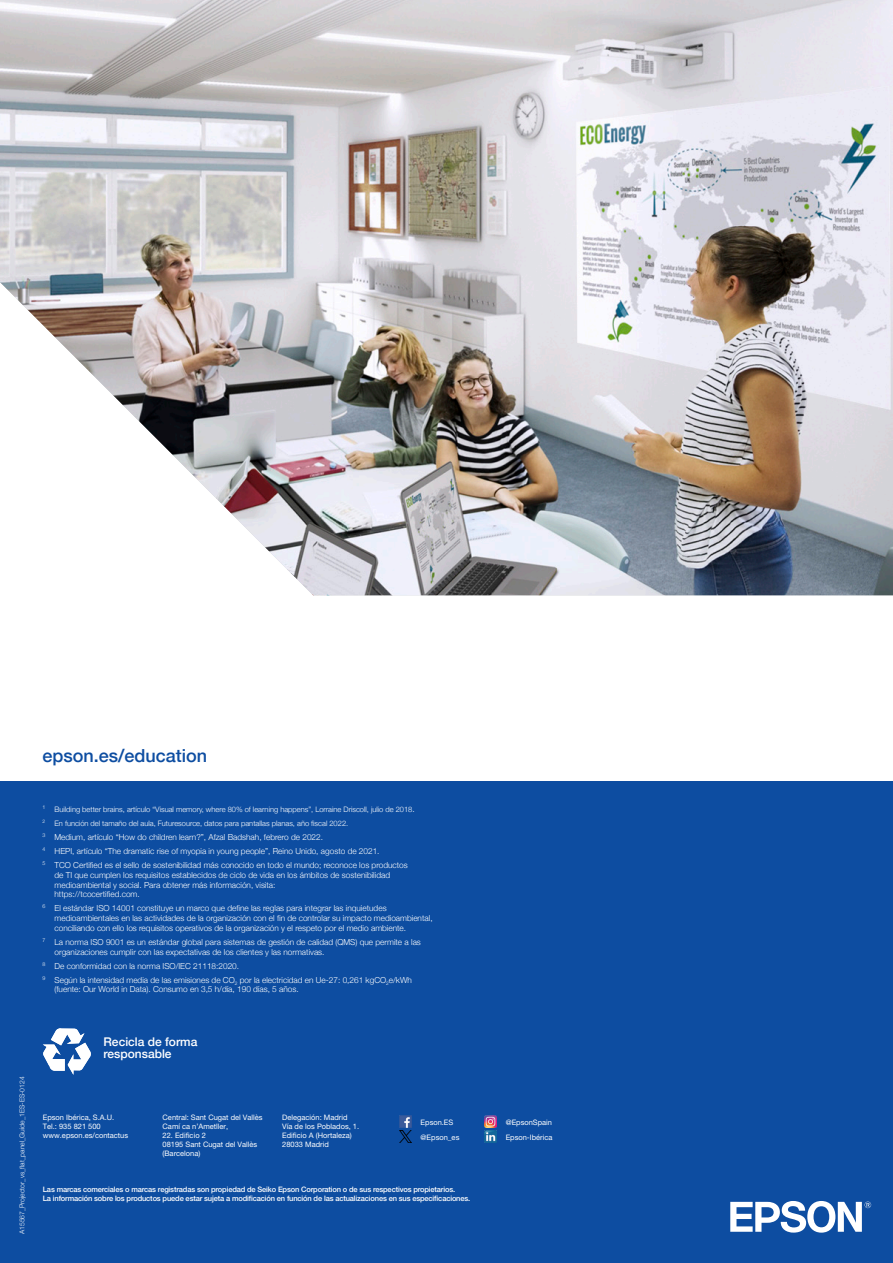
<style>
.page{position:relative;width:893px;height:1263px;background:#fff}
.page>*{position:absolute;margin:0;border:0;box-sizing:border-box;transform-origin:0 0}
.Advert_Body_Text{font:500 18px "Helvetica Neue";color:#0d4da1}
.Advert_Body_Text-2{font:500 12px/12px "Helvetica Neue";color:#fff}
.Advert_Body_Text-3{font:300 8.25px/9.8px "Helvetica Neue";color:#fff}
.t1{font:7.5px/9px "Helvetica Neue LT Pro";color:#fff}
.t2{font:500 7.5px "Helvetica Neue LT Pro";letter-spacing:-.02em;color:#fff}
.Advert_Body_Text-4{font:300 7.5px "Helvetica Neue";color:#fff}
.Advert_Body_Text-5{font:300 6.75px "Helvetica Neue";color:#fff}
.s1{font-size:8.25px}
</style>
<div class="page">
<div style="left:0;top:781px;width:893px;height:482px;background:#0d4da1"></div>
<svg style="left:730px;top:1201px;width:141px;height:31px"></svg>
<img style="left:0;top:0;width:893px;height:595px">
<svg style="left:43px;top:1028px;width:48px;height:47px"></svg>
<svg style="left:399px;top:1115px;width:12px;height:27px"></svg>
<svg style="left:484px;top:1115px;width:12px;height:27px"></svg>
<p class="Advert_Body_Text" style="left:43px;top:741px;width:166px">epson.es/education</p>
<p class="Advert_Body_Text-4" style="left:43px;top:804px;width:374px"><sup>1</sup> Building better brains, artículo “Visual memory, where 80% of learning happens”, Lorraine Driscoll, julio de 2018<span class="s1">.</span></p>
<p class="Advert_Body_Text-4" style="left:43px;top:817px;width:307px"><sup>2</sup> En función del tamaño del aula, Futuresource, datos para pantallas planas, año fiscal 2022.</p>
<p class="Advert_Body_Text-3" style="left:43px;top:831px;width:282px"><sup>3</sup> Medium, artículo “How do children learn?”, Afzal Badshah, febrero de 2022.</p>
<p class="Advert_Body_Text-3" style="left:43px;top:845px;width:339px"><sup>4</sup> HEPI, artículo “The dramatic rise of myopia in young people”, Reino Unido, agosto de 2021.</p>
<p class="Advert_Body_Text-3" style="left:55px;top:859px;width:355px;text-indent:-12px"><sup>5</sup> TCO Certified es el sello de sostenibilidad más conocido en todo el mundo; reconoce los productos de TI que cumplen los requisitos establecidos de ciclo de vida en los ámbitos de sostenibilidad medioambiental y social. Para obtener más información, visita:<br>https://tcocertified.com.</p>
<p class="Advert_Body_Text-3" style="left:55px;top:903px;width:380px;text-indent:-12px"><sup>6</sup> El estándar ISO 14001 constituye un marco que define las reglas para integrar las inquietudes medioambientales en las actividades de la organización con el fin de controlar su impacto medioambiental, conciliando con ello los requisitos operativos de la organización y el respeto por el medio ambiente.</p>
<p class="Advert_Body_Text-3" style="left:55px;top:936px;width:368px;text-indent:-12px"><sup>7</sup> La norma ISO 9001 es un estándar global para sistemas de gestión de calidad (QMS) que permite a las organizaciones cumplir con las expectativas de los clientes y las normativas.</p>
<p class="Advert_Body_Text-3" style="left:43px;top:960px;width:198px"><sup>8</sup> De conformidad con la norma ISO/IEC 21118:2020.</p>
<p class="Advert_Body_Text-3" style="left:55px;top:974px;width:359px;text-indent:-12px"><sup>9</sup> Según la intensidad media de las emisiones de CO<sub>2</sub> por la electricidad en Ue-27: 0,261 kgCO<sub>2</sub>e/kWh (fuente: Our World in Data). Consumo en 3,5 h/día, 190 días, 5 años.</p>
<p class="Advert_Body_Text-5" style="left:17px;top:1234px;width:159px;rotate:-90deg">A15567_Projector_vs_flat_panel_Guide_1ES-ES-0124</p>
<p class="Advert_Body_Text-2" style="left:104px;top:1035px;width:95px">Recicla de forma responsable</p>
<p class="t1" style="left:43px;top:1113px;width:73px">Epson Ibérica, S.A.U.</p>
<p class="t1" style="left:43px;top:1122px;width:59px">Tel.: 935 821 500</p>
<p class="t1" style="left:43px;top:1131px;width:87px">www.epson.es/contactus</p>
<p class="t1" style="left:282px;top:1113px;width:67px">Delegación: Madrid</p>
<p class="t1" style="left:282px;top:1122px;width:78px">Vía de los Poblados, 1.<br>Edificio A (Hortaleza)</p>
<p class="t1" style="left:282px;top:1140px;width:48px">28033 Madrid</p>
<p class="t2" style="left:43px;top:1185px;width:414px">Las marcas comerciales o marcas registradas son propiedad de Seiko Epson Corporation o de sus respectivos propietarios.</p>
<p class="t2" style="left:43px;top:1194px;width:429px">La información sobre los productos puede estar sujeta a modificación en función de las actualizaciones en sus especificaciones.</p>
<p class="t1" style="left:163px;top:1113px;width:102px">Central: Sant Cugat del Vallès</p>
<p class="t1" style="left:163px;top:1122px;width:67px">Camí ca n’Ametller,</p>
<p class="t1" style="left:163px;top:1131px;width:45px">22. Edificio 2</p>
<p class="t1" style="left:163px;top:1140px;width:96px">08195 Sant Cugat del Vallès (Barcelona)</p>
<p class="t1" style="left:421px;top:1117px;width:34px">Epson.ES</p>
<p class="t1" style="left:421px;top:1132px;width:40px">@Epson_es</p>
<p class="t1" style="left:506px;top:1117px;width:48px">@EpsonSpain</p>
<p class="t1" style="left:506px;top:1132px;width:48px">Epson-Ibérica</p>
</div>
